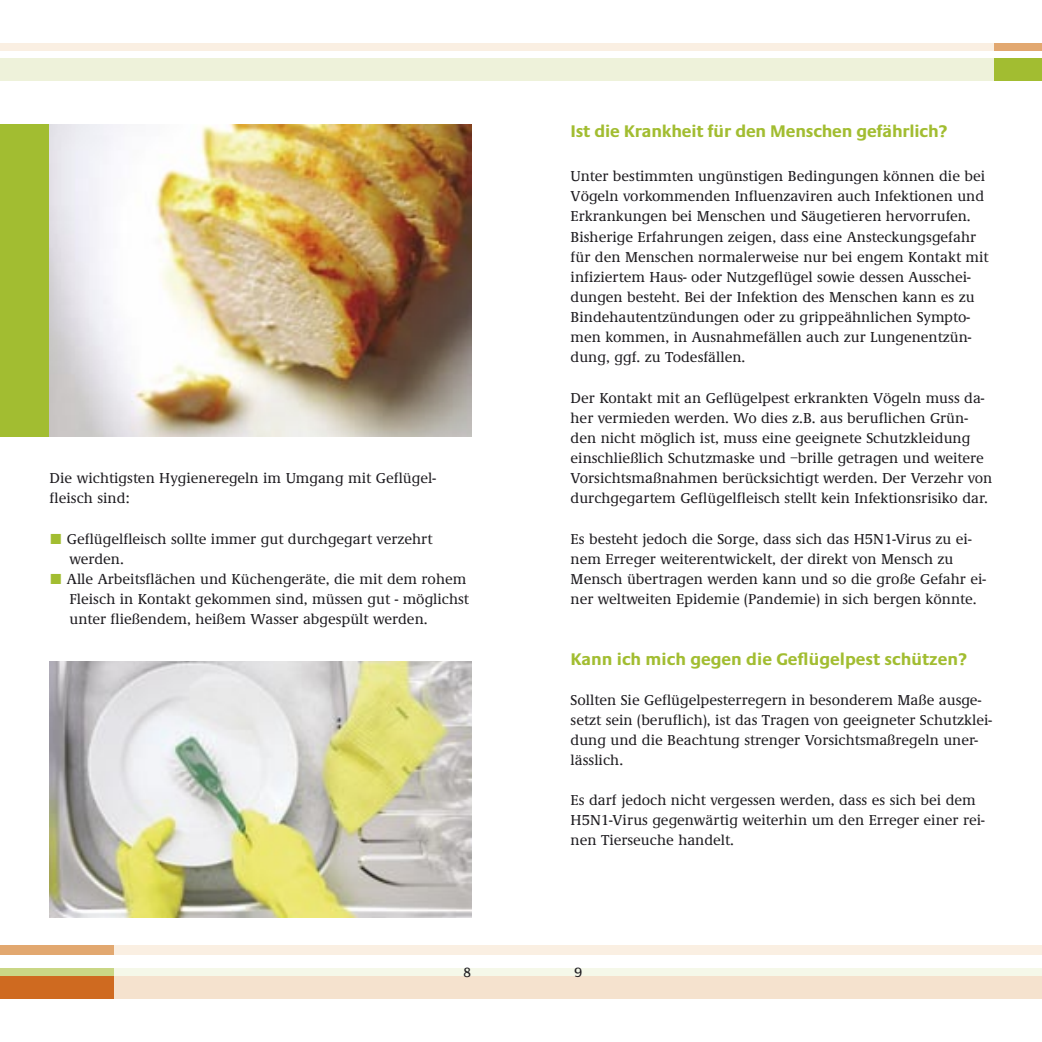
<style>
.page{position:relative;width:1042px;height:1042px;background:#fff}
.page>*{position:absolute;margin:0;border:0;box-sizing:border-box;transform-origin:0 0}
.t1{font:700 17.5px "Praxis EF";letter-spacing:-.01em;color:#a2bd31}
.t2{font:500 14.88px/20.1px "Demos EF";color:#1f1d21}
.t3{font:14px "Praxis EF";color:#1f1d21}
.s1{font-family:"The Mix Expert";font-weight:400;color:#a2bd31}
</style>
<div class="page">
<div style="left:0;top:976px;width:521px;height:22px;background:#cf6a20"></div>
<div style="left:0;top:968px;width:521px;height:8px;background:#cad786"></div>
<div style="left:0;top:945px;width:521px;height:10px;background:#e2a870"></div>
<div style="left:521px;top:58px;width:521px;height:23px;background:#a2bd31"></div>
<div style="left:521px;top:43px;width:521px;height:7px;background:#e2a870"></div>
<svg style="left:0;top:43px;width:521px;height:38px"></svg>
<div style="left:521px;top:58px;width:472px;height:23px;background:#eef2da"></div>
<div style="left:521px;top:43px;width:472px;height:7px;background:#faefe2"></div>
<svg style="left:114px;top:945px;width:928px;height:54px"></svg>
<div style="left:521px;top:976px;width:521px;height:22px;background:#f5e2ce"></div>
<div style="left:521px;top:968px;width:521px;height:8px;background:#f5f8e9"></div>
<div style="left:521px;top:955px;width:521px;height:13px;background:#fff"></div>
<div style="left:521px;top:945px;width:521px;height:10px;background:#faefe2"></div>
<div style="left:0;top:124px;width:471px;height:313px;background:#a2bd31"></div>
<img style="left:50px;top:124px;width:421px;height:313px">
<img style="left:50px;top:662px;width:421px;height:256px">
<p class="t2" style="left:50px;top:468px;width:388px">Die wichtigsten Hygieneregeln im Umgang mit Geflügel&shy;fleisch sind:</p>
<p class="t2" style="left:50px;top:529px;width:384px"><span class="s1">ó</span> Geflügelfleisch sollte immer gut durchgegart verzehrt</p>
<p class="t2" style="left:69px;top:549px;width:56px">werden.</p>
<p class="t2" style="left:50px;top:569px;width:418px"><span class="s1">ó</span> Alle Arbeitsflächen und Küchengeräte, die mit dem rohem</p>
<p class="t2" style="left:69px;top:589px;width:401px">Fleisch in Kontakt gekommen sind, müssen gut - möglichst</p>
<p class="t2" style="left:69px;top:609px;width:360px">unter fließendem, heißem Wasser abgespült werden.</p>
<p class="t1" style="left:570px;top:122px;width:378px">Ist die Krankheit für den Menschen gefährlich?</p>
<p class="t2" style="left:570px;top:167px;width:420px">Unter bestimmten ungünstigen Bedingungen können die bei Vögeln vorkommenden Influenzaviren auch Infektionen und Erkrankungen bei Menschen und Säugetieren hervorrufen.<br>Bisherige Erfahrungen zeigen, dass eine Ansteckungsgefahr für den Menschen normalerweise nur bei engem Kontakt mit infiziertem Haus- oder Nutzgeflügel sowie dessen Ausschei&shy;dungen besteht. Bei der Infektion des Menschen kann es zu Bindehautentzündungen oder zu grippeähnlichen Sympto&shy;men kommen, in Ausnahmefällen auch zur Lungenentzün&shy;dung, ggf. zu Todesfällen.</p>
<p class="t2" style="left:570px;top:388px;width:423px">Der Kontakt mit an Geflügelpest erkrankten Vögeln muss da&shy;her vermieden werden. Wo dies z.B. aus beruflichen Grün&shy;den nicht möglich ist, muss eine geeignete Schutzkleidung einschließlich Schutzmaske und –brille getragen und weitere Vorsichtsmaßnahmen berücksichtigt werden. Der Verzehr von durchgegartem Geflügelfleisch stellt kein Infektionsrisiko dar.</p>
<p class="t2" style="left:570px;top:529px;width:417px">Es besteht jedoch die Sorge, dass sich das H5N1-Virus zu ei&shy;nem Erreger weiterentwickelt, der direkt von Mensch zu Mensch übertragen werden kann und so die große Gefahr ei&shy;ner weltweiten Epidemie (Pandemie) in sich bergen könnte.</p>
<p class="t1" style="left:570px;top:650px;width:398px">Kann ich mich gegen die Geflügelpest schützen?</p>
<p class="t2" style="left:570px;top:690px;width:423px">Sollten Sie Geflügelpesterregern in besonderem Maße ausge&shy;setzt sein (beruflich), ist das Tragen von geeigneter Schutzklei&shy;dung und die Beachtung strenger Vorsichtsmaßregeln uner&shy;lässlich.</p>
<p class="t2" style="left:570px;top:790px;width:416px">Es darf jedoch nicht vergessen werden, dass es sich bei dem<br>H5N1-Virus gegenwärtig weiterhin um den Erreger einer rei&shy;nen Tierseuche handelt.</p>
<p class="t3" style="left:463px;top:964px;width:10px">8</p>
<p class="t3" style="left:574px;top:964px;width:10px">9</p>
</div>
